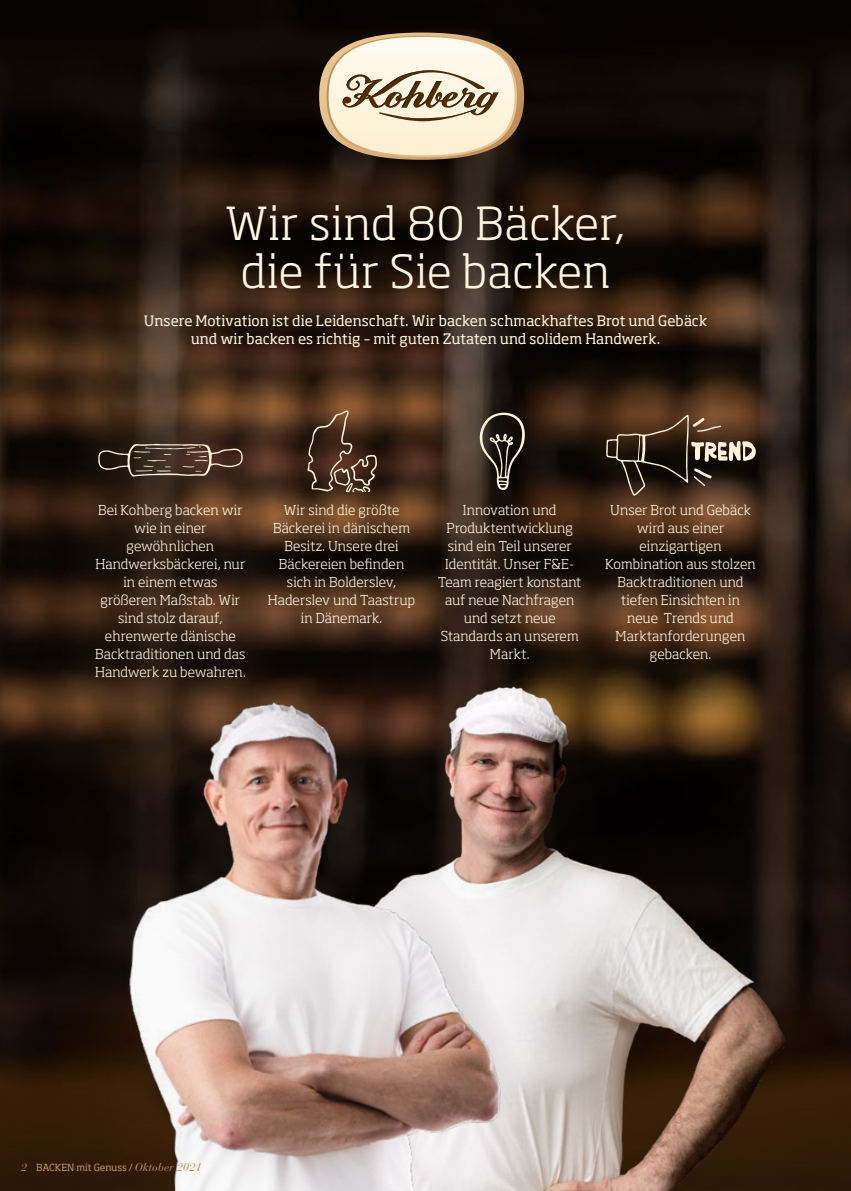
<style>
.page{position:relative;width:851px;height:1191px;background:#fff}
.page>*{position:absolute;margin:0;border:0;box-sizing:border-box;transform-origin:0 0}
.t1{font:300 45px/48px "Soho Std";letter-spacing:.02em;color:#fff7e2;text-align:center}
.t2{font:14.25px/18px "Soho Std";color:#fff7e2;text-align:center}
.t3{font:300 13.5px/18px "Soho Std";letter-spacing:.005em;color:#fff7e2;text-align:center}
.t4{font:9.75px "Soho Std";color:#c19265}
.s1{font-family:"Bauer Bodoni Std";font-style:italic;font-size:10.5px}
.s2{font-family:"Bauer Bodoni Std";font-style:italic;font-size:11.25px}
</style>
<div class="page">
<img style="left:0;top:0;width:850px;height:1010px">
<svg style="left:477px;top:412px;width:48px;height:79px;background:#443c33"></svg>
<svg style="left:98px;top:444px;width:144px;height:33px;background:#544235"></svg>
<svg style="left:606px;top:415px;width:150px;height:81px;background:#4b3a2b"></svg>
<svg style="left:307px;top:410px;width:70px;height:81px;background:#583f2e"></svg>
<svg style="left:319px;top:33px;width:205px;height:127px;background:#c5b69e"></svg>
<svg style="left:0;top:1010px;width:850px;height:181px;background:#291606"></svg>
<img style="left:262px;top:600px;width:541px;height:591px">
<img style="left:93px;top:668px;width:452px;height:523px">
<h1 class="t1" style="left:225px;top:199px;width:401px">Wir sind 80 Bäcker, die für Sie backen</h1>
<p class="t2" style="left:144px;top:311px;width:565px">Unsere Motivation ist die Leidenschaft. Wir backen schmackhaftes Brot und Gebäck und wir backen es richtig – mit guten Zutaten und solidem Handwerk.</p>
<p class="t3" style="left:95px;top:501px;width:152px">Bei Kohberg backen wir wie in einer gewöhnlichen<br>Handwerksbäckerei, nur in einem etwas größeren Maßstab. Wir sind stolz darauf, ehrenwerte dänische<br>Backtraditionen und das<br>Handwerk zu bewahren.</p>
<p class="t3" style="left:268px;top:501px;width:149px">Wir sind die größte<br>Bäckerei in dänischem<br>Besitz. Unsere drei<br>Bäckereien befinden sich in Bolderslev,<br>Haderslev und Taastrup in Dänemark.</p>
<p class="t3" style="left:438px;top:501px;width:145px">Innovation und<br>Produktentwicklung sind ein Teil unserer<br>Identität. Unser F&amp;E-<br>Team reagiert konstant auf neue Nachfragen und setzt neue<br>Standards an unserem<br>Markt.</p>
<p class="t3" style="left:605px;top:501px;width:152px">Unser Brot und Gebäck wird aus einer einzigartigen<br>Kombination aus stolzen<br>Backtraditionen und tiefen Einsichten in neue Trends und<br>Marktanforderungen gebacken.</p>
<p class="t4" style="left:21px;top:1160px;width:182px"><span class="s1">2</span> BACKEN mit Genuss / <span class="s2">Oktober 2021</span></p>
</div>
